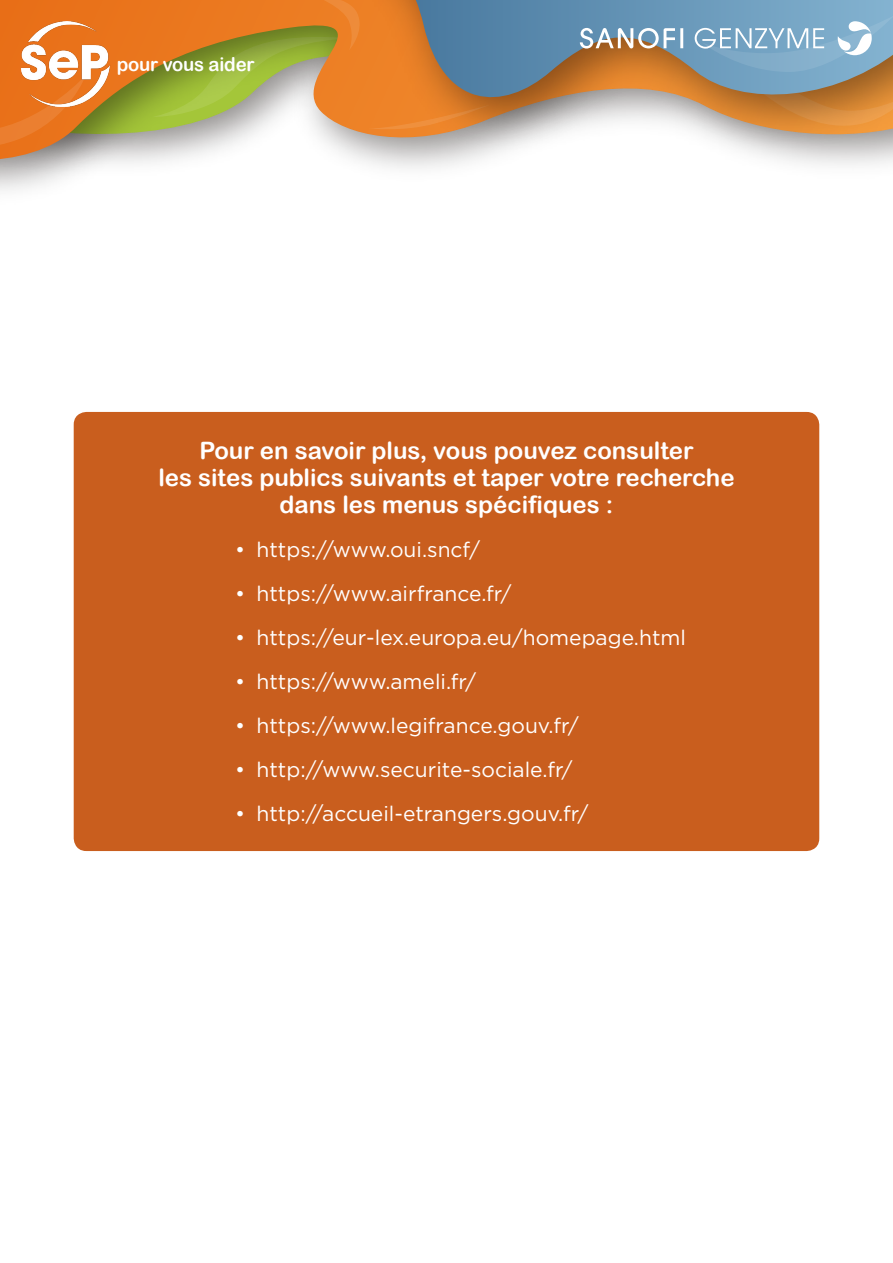
<style>
.page{position:relative;width:893px;height:1263px;background:#fff}
.page>*{position:absolute;margin:0;border:0;box-sizing:border-box;transform-origin:0 0}
.t1{font:24px/27px "Arial Rounded MT Bold";color:#fff;text-align:center}
.t2{font:21px "Gotham";color:#fff}
.t3{font:19.2px "Arial Rounded MT Bold";letter-spacing:-.01em;color:#fff}
</style>
<div class="page">
<svg style="left:0;top:0;width:288px;height:160px"></svg>
<svg style="left:0;top:75px;width:86px;height:72px"></svg>
<svg style="left:153px;top:0;width:148px;height:117px"></svg>
<img style="left:301px;top:0;width:592px;height:166px">
<svg style="left:405px;top:0;width:488px;height:113px"></svg>
<svg style="left:580px;top:28px;width:103px;height:21px"></svg>
<svg style="left:695px;top:15px;width:198px;height:111px"></svg>
<img style="left:21px;top:21px;width:90px;height:85px">
<div style="left:74px;top:412px;width:745px;height:439px;background:#c95e1e;border-radius:13px"></div>
<p class="t3" style="left:117px;top:53px;width:139px">pour vous aider</p>
<p class="t1" style="left:158px;top:437px;width:578px">Pour en savoir plus, vous pouvez consulter<br>les sites publics suivants et taper votre recherche dans les menus spécifiques :</p>
<p class="t2" style="left:235px;top:536px;width:246px">• https://www.oui.sncf/</p>
<p class="t2" style="left:235px;top:580px;width:278px">• https://www.airfrance.fr/</p>
<p class="t2" style="left:235px;top:624px;width:452px">• https://eur-lex.europa.eu/homepage.html</p>
<p class="t2" style="left:235px;top:668px;width:242px">• https://www.ameli.fr/</p>
<p class="t2" style="left:235px;top:712px;width:345px">• https://www.legifrance.gouv.fr/</p>
<p class="t2" style="left:235px;top:756px;width:339px">• http://www.securite-sociale.fr/</p>
<p class="t2" style="left:235px;top:800px;width:355px">• http://accueil-etrangers.gouv.fr/</p>
</div>
